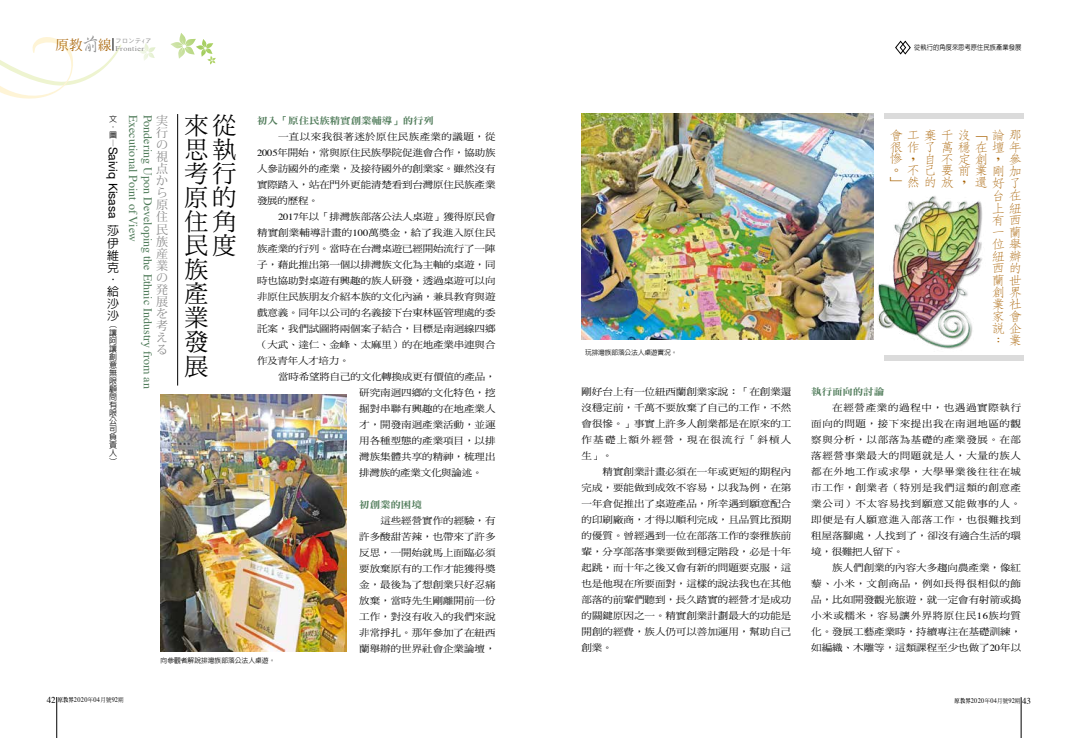
<style>
.page{position:relative;width:1078px;height:738px;background:#fff}
.page>*{position:absolute;margin:0;border:0;box-sizing:border-box;transform-origin:0 0}
.t1{font:24px/24px "DF Ming Std W5";color:#000}
.t2{font:300 12.6px/12px "AR Fang Song B5 HK";color:#a76000;scale:1.11 1}
.t3{font:12px "Times";color:#4e7a58}
.t4{font:12px/12px "Koz Min Pro";color:#898989}
.t5{font:12px "Helvetica Neue";color:#000}
.t6{font:500 12px/12px "AR Hei B5";color:#000}
.t7{font:9.4px/16px "DF Ming Std W5";color:#000;text-align:justify;scale:1.11 1}
.t8{font:9.4px "DF Ming Std W9";letter-spacing:-.01em;color:#4e7a58;scale:1.11 1}
.t9{font:500 8px/8px "AR Hei B5";color:#000}
.t10{font:7.2px "Times";letter-spacing:.05em;color:#898989;scale:1.11 1}
.t11{font:7px "Times";letter-spacing:.05em;color:#000;scale:.9 1}
.t12{font:500 7px "AR Hei B5";color:#000;scale:.9 1}
.t13{font:500 6.8px "AR Hei B5";color:#000}
.t14{font:500 6.8px "AR Hei B5";letter-spacing:-.025em;color:#000}
.t15{font:6px "Heisei Kaku Go Std W3";color:#898989}
.s1{font-family:"AR Xing Shu B5";font-weight:500;font-size:18.5px}
.s2{font-family:"Times"}
.s3{font-size:9px}
.s4{font-family:"AR Ming B5";font-weight:800;font-size:6px}
.s5{font-family:"DF Ming Std W5";font-size:6px}
</style>
<div class="page">
<svg style="left:170px;top:33px;width:46px;height:32px"></svg>
<svg style="left:139px;top:43px;width:16px;height:18px"></svg>
<hr style="left:57px;top:696px;width:1px;height:41px;background:#000">
<hr style="left:1020px;top:696px;width:1px;height:41px;background:#000">
<svg style="left:0;top:37px;width:122px;height:62px"></svg>
<svg style="left:895px;top:40px;width:16px;height:15px"></svg>
<hr style="left:177px;top:114px;width:1px;height:271px;background:#000">
<div style="left:883px;top:113px;width:140px;height:6px;background:#dbdbdb"></div>
<div style="left:883px;top:355px;width:140px;height:6px;background:#dbdbdb"></div>
<img style="left:878px;top:196px;width:105px;height:153px">
<img style="left:160px;top:394px;width:186px;height:257px">
<img style="left:581px;top:113px;width:291px;height:226px">
<p class="t10" style="left:56px;top:42px;width:81px"><sup>原教</sup><span class="s1">前</span><sup>線</sup> Frontier</p>
<p class="t15" style="left:115px;top:36px;width:38px">フロンテ<sub>ｲ</sub>ア</p>
<p class="t9" style="left:109px;top:114px;width:9px">文</p>
<p class="t3" style="left:144px;top:115px;width:128px;rotate:90deg">Executional Point of View</p>
<p class="t3" style="left:159px;top:115px;width:275px;rotate:90deg">Pondering Upon Developing the Ethnic Industry from an</p>
<p class="t4" style="left:156px;top:114px;width:13px">実行の視点から原住民族産業の発展を考える</p>
<p class="t9" style="left:109px;top:122px;width:9px">．圖︱</p>
<p class="t5" style="left:122px;top:146px;width:73px;rotate:90deg">Saiviq Kisasa</p>
<p class="t6" style="left:107px;top:225px;width:13px">莎伊維克．給沙沙</p>
<p class="t9" style="left:109px;top:321px;width:9px;text-align:justify">︵讓阿讓創意無限顧問有限公司負責人︶</p>
<h1 class="t1" style="left:184px;top:113px;width:53px">來從思執考行原的住角民度族產業發展</h1>
<p class="t8" style="left:257px;top:115px;width:161px">初入「原住民族精實創業輔導」的行列</p>
<p class="t7" style="left:257px;top:128px;width:216px;text-indent:21px">一直以來我很著迷於原住民族產業的議題，從<span class="s2">2005</span>年開始，常與原住民族學院促進會合作，協助族人參訪國外的產業，及接待國外的創業家。雖然沒有實際踏入，站在門外更能清楚看到台灣原住民族產業發展的歷程。</p>
<p class="t7" style="left:257px;top:208px;width:216px;text-indent:21px"><span class="s2">2017</span>年以「排灣族部落公法人桌遊」獲得原民會精實創業輔導計畫的<span class="s2">100</span>萬獎金，給了我進入原住民族產業的行列。當時在台灣桌遊已經開始流行了一陣子，藉此推出第一個以排灣族文化為主軸的桌遊，同時也協助對桌遊有興趣的族人研發，透過桌遊可以向非原住民族朋友介紹本族的文化內涵，兼具教育與遊戲意義。同年以公司的名義接下台東林區管理處的委託案，我們試圖將兩個案子結合，目標是南迴線四鄉（大武、達仁、金峰、太麻里）的在地產業串連與合作及青年人才培力。</p>
<p class="t7" style="left:359px;top:368px;width:124px;text-indent:-81px">當時希望將自己的文化轉換成更有價值的產品，研究南迴四鄉的文化特色，挖掘對串聯有興趣的在地產業人才，開發南迴產業活動，並運用各種型態的產業項目，以排灣族集體共享的精神，梳理出排灣族的產業文化與論述。</p>
<p class="t8" style="left:359px;top:499px;width:58px">初創業的困境</p>
<p class="t7" style="left:359px;top:512px;width:124px;text-indent:21px">這些經營實作的經驗，有許多酸甜苦辣，也帶來了許多反思，一開始就馬上面臨必須要放棄原有的工作才能獲得獎金，最後為了想創業只好忍痛放棄，當時先生剛離開前一份工作，對沒有收入的我們來說非常掙扎。那年參加了在紐西蘭舉辦的世界社會企業論壇，</p>
<p class="t13" style="left:160px;top:656px;width:116px">向參觀者解說排灣族部落公法人桌遊。</p>
<p class="t12" style="left:913px;top:44px;width:120px">從執行的角度來思考原住民族產業發展</p>
<p class="t14" style="left:585px;top:349px;width:94px">玩排灣族部落公法人桌遊實況。</p>
<p class="t7" style="left:581px;top:383px;width:190px">剛好台上有一位紐西蘭創業家說：「在創業還沒穩定前，千萬不要放棄了自己的工作，不然會很慘。」事實上許多人創業都是在原來的工作基礎上額外經營，現在很流行「斜槓人生」。</p>
<p class="t7" style="left:581px;top:463px;width:190px;text-indent:21px">精實創業計畫必須在一年或更短的期程內完成，要能做到成效不容易，以我為例，在第一年倉促推出了桌遊產品，所幸遇到願意配合的印刷廠商，才得以順利完成，且品質比預期的優質。曾經遇到一位在部落工作的泰雅族前輩，分享部落事業要做到穩定階段，必是十年起跳，而十年之後又會有新的問題要克服，這也是他現在所要面對，這樣的說法我也在其他部落的前輩們聽到，長久踏實的經營才是成功的關鍵原因之一。精實創業計劃最大的功能是開創的經費，族人仍可以善加運用，幫助自己創業。</p>
<h2 class="t2" style="left:889px;top:130px;width:119px;line-height:11.6px">會工棄千沒「論那很作了<br>慘，<br>。<br>」然的放，</h2>
<h2 class="t2" style="left:940px;top:141px;width:74px">萬穩在壇年</h2>
<h2 class="t2" style="left:940px;top:153px;width:55px">不定創，</h2>
<h2 class="t2" style="left:940px;top:164px;width:74px">要前業剛加</h2>
<h2 class="t2" style="left:974px;top:176px;width:13px">還</h2>
<h2 class="t2" style="left:991px;top:177px;width:29px">好了台<br>上紐有西一蘭位舉紐辦西的蘭世創界業社家會說企：</h2>
<h2 class="t2" style="left:923px;top:153px;width:11px">自</h2>
<h2 class="t2" style="left:1008px;top:153px;width:13px">參</h2>
<h2 class="t2" style="left:1008px;top:189px;width:13px">在</h2>
<h2 class="t2" style="left:906px;top:164px;width:27px">不己</h2>
<h2 class="t2" style="left:1008px;top:334px;width:13px">業</h2>
<p class="t8" style="left:811px;top:386px;width:67px">執行面向的討論</p>
<p class="t7" style="left:811px;top:399px;width:190px;text-indent:21px">在經營產業的過程中，也遇過實際執行面向的問題，接下來提出我在南迴地區的觀察與分析，以部落為基礎的產業發展。在部落經營事業最大的問題就是人，大量的族人都在外地工作或求學，大學畢業後往往在城市工作，創業者（特別是我們這類的創意產業公司）不太容易找到願意又能做事的人。即便是有人願意進入部落工作，也很難找到租屋落腳處，人找到了，卻沒有適合生活的環境，很難把人留下。</p>
<p class="t7" style="left:811px;top:559px;width:190px;text-indent:21px">族人們創業的內容大多趨向農產業，像紅藜、小米，文創商品，例如長得很相似的飾品，比如開發觀光旅遊，就一定會有射箭或搗小米或糯米，容易讓外界將原住民<span class="s2">16</span>族均質化。發展工藝產業時，持續專注在基礎訓練，如編織、木雕等，這類課程至少也做了<span class="s2">20</span>年以</p>
<p class="t11" style="left:47px;top:693px;width:87px"><span class="s3">42</span> <span class="s4">原教界</span>2020<span class="s5">年</span>04<span class="s5">月號</span>92<span class="s5">期</span></p>
<p class="t11" style="left:954px;top:693px;width:86px"><span class="s4">原教界</span>2020<span class="s5">年</span>04<span class="s5">月號</span>92<span class="s5">期</span> <span class="s3">43</span></p>
</div>
